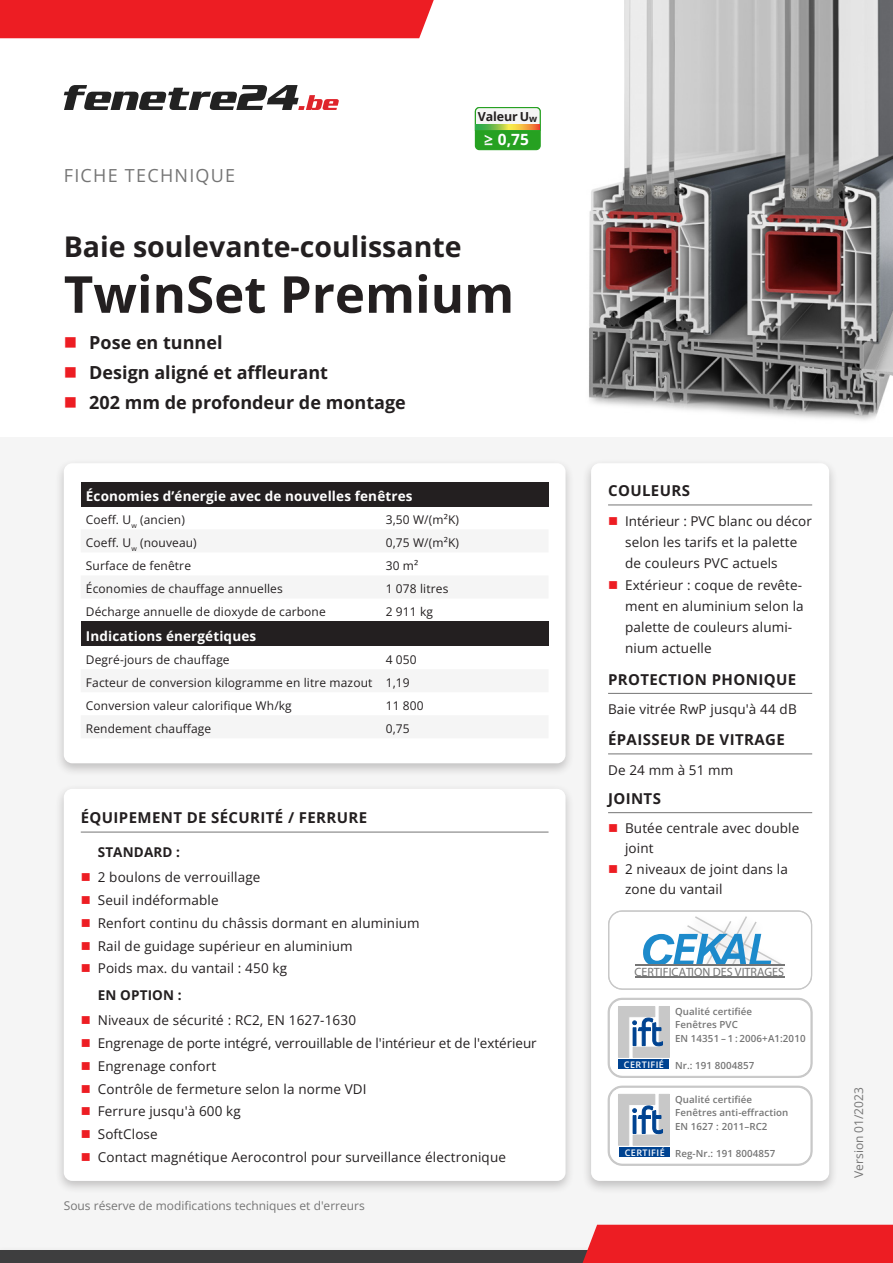
<style>
.page{position:relative;width:893px;height:1263px;background:#fff}
.page>*{position:absolute;margin:0;border:0;box-sizing:border-box;transform-origin:0 0}
.Titel{font:700 51px "Open Sans";color:#231f20}
.Titel-2{font:700 28.5px "Open Sans";color:#231f20}
.t1{font:700 18px "Open Sans";color:#231f20}
.Datenblatt{font:18px "Open Sans";letter-spacing:.07em;color:#757575}
.t2{font:700 15.45px "Open Sans";color:#fff}
.t3{font:700 15px "Open Sans";letter-spacing:.025em;color:#231f20}
.t4{font:13.5px/21px "Open Sans";letter-spacing:.01em;color:#231f20}
.t5{font:700 13.5px "Open Sans";letter-spacing:.01em;color:#fff}
.Pre-Aufzählung{font:700 13.5px "Open Sans";letter-spacing:.01em;color:#231f20}
.t6{font:700 12.45px "Open Sans";letter-spacing:-.01em;color:#231f20}
.Tabellentext{font:12px "Open Sans";letter-spacing:.01em;color:#231f20}
.t7{font:12px "Open Sans";color:#757575}
.t8{font:12px "Myriad Pro";color:#757575}
.Tabellentext-2{font:600 9.75px "Open Sans";letter-spacing:.01em;color:#757575}
.Tabellentext-3{font:600 9px "Open Sans";letter-spacing:.05em;color:#fff}
.s1{font-size:9.45px}
</style>
<div class="page">
<img style="left:508px;top:0;width:385px;height:420px">
<div style="left:0;top:438px;width:893px;height:825px;background:#f5f5f5"></div>
<div style="left:0;top:1250px;width:893px;height:13px;background:#3e3e3f"></div>
<div style="left:583px;top:1225px;width:310px;height:38px;background:#ed1d23"></div>
<div style="left:55px;top:784px;width:520px;height:410px;background:#231f20;opacity:.25"></div>
<div style="left:64px;top:789px;width:502px;height:392px;background:#fff;border-radius:9px"></div>
<hr style="left:81px;top:832px;width:468px;height:1px;background:#757575">
<div style="left:55px;top:458px;width:520px;height:318px;background:#231f20;opacity:.25"></div>
<div style="left:64px;top:463px;width:502px;height:300px;background:#fff;border-radius:9px"></div>
<div style="left:81px;top:482px;width:468px;height:24px;background:#231f20"></div>
<div style="left:81px;top:621px;width:468px;height:25px;background:#231f20"></div>
<div style="left:582px;top:458px;width:257px;height:736px;background:#231f20;opacity:.25"></div>
<div style="left:591px;top:463px;width:238px;height:718px;background:#fff;border-radius:9px"></div>
<hr style="left:608px;top:505px;width:204px;height:1px;background:#757575">
<hr style="left:608px;top:693px;width:204px;height:1px;background:#757575">
<hr style="left:608px;top:754px;width:204px;height:1px;background:#757575">
<hr style="left:608px;top:812px;width:204px;height:1px;background:#757575">
<div style="left:475px;top:108px;width:65px;height:42px;background:#26a121;border-radius:4px"></div>
<div style="left:475px;top:107px;width:66px;height:43px;border:1px solid #26a121;border-radius:4px"></div>
<svg style="left:474px;top:106px;width:67px;height:39px"></svg>
<svg style="left:476px;top:124px;width:64px;height:6px"></svg>
<svg style="left:608px;top:998px;width:204px;height:79px"></svg>
<div style="left:618px;top:1060px;width:51px;height:9px;background:#004391"></div>
<svg style="left:608px;top:1086px;width:204px;height:79px"></svg>
<svg style="left:608px;top:910px;width:204px;height:80px"></svg>
<hr style="left:635px;top:976px;width:149px;height:2px;background:#757575">
<hr style="left:635px;top:965px;width:149px;height:1px;background:#757575">
<svg style="left:64px;top:85px;width:275px;height:25px"></svg>
<div style="left:0;top:0;width:434px;height:38px;background:#ed1d23"></div>
<p class="t6" style="left:478px;top:108px;width:61px">Valeur U<span class="s1">w</span></p>
<p class="Datenblatt" style="left:64px;top:163px;width:173px">FICHE TECHNIQUE</p>
<p class="t2" style="left:498px;top:129px;width:33px">0,75</p>
<p class="Titel-2" style="left:64px;top:227px;width:399px">Baie soulevante-coulissante</p>
<p class="Titel" style="left:64px;top:259px;width:452px">TwinSet Premium</p>
<p class="t1" style="left:89px;top:330px;width:135px">Pose en tunnel</p>
<p class="t1" style="left:89px;top:360px;width:240px">Design aligné et affleurant</p>
<p class="t1" style="left:89px;top:390px;width:318px">202 mm de profondeur de montage</p>
<p class="t5" style="left:86px;top:487px;width:328px">Économies d’énergie avec de nouvelles fenêtres</p>
<p class="Tabellentext" style="left:86px;top:512px;width:100px">Coeff. U<sub>w</sub> (ancien)</p>
<p class="Tabellentext" style="left:386px;top:512px;width:75px">3,50 W/(m²K)</p>
<p class="Tabellentext" style="left:86px;top:535px;width:112px">Coeff. U<sub>w</sub> (nouveau)</p>
<p class="Tabellentext" style="left:386px;top:535px;width:75px">0,75 W/(m²K)</p>
<p class="Tabellentext" style="left:86px;top:558px;width:107px">Surface de fenêtre</p>
<p class="Tabellentext" style="left:386px;top:558px;width:34px">30 m²</p>
<p class="Tabellentext" style="left:86px;top:581px;width:198px">Économies de chauffage annuelles</p>
<p class="Tabellentext" style="left:386px;top:581px;width:64px">1 078 litres</p>
<p class="Tabellentext" style="left:86px;top:604px;width:241px">Décharge annuelle de dioxyde de carbone</p>
<p class="Tabellentext" style="left:386px;top:604px;width:49px">2 911 kg</p>
<p class="t5" style="left:86px;top:627px;width:172px">Indications énergétiques</p>
<p class="Tabellentext" style="left:86px;top:651px;width:145px">Degré-jours de chauffage</p>
<p class="Tabellentext" style="left:386px;top:651px;width:33px">4 050</p>
<p class="Tabellentext" style="left:86px;top:674px;width:288px">Facteur de conversion kilogramme en litre mazout</p>
<p class="Tabellentext" style="left:386px;top:674px;width:26px">1,19</p>
<p class="Tabellentext" style="left:86px;top:698px;width:207px">Conversion valeur calorifique Wh/kg</p>
<p class="Tabellentext" style="left:386px;top:698px;width:40px">11 800</p>
<p class="Tabellentext" style="left:86px;top:721px;width:127px">Rendement chauffage</p>
<p class="Tabellentext" style="left:386px;top:721px;width:26px">0,75</p>
<p class="t3" style="left:81px;top:808px;width:288px">ÉQUIPEMENT DE SÉCURITÉ / FERRURE</p>
<p class="Pre-Aufzählung" style="left:98px;top:843px;width:84px">STANDARD :</p>
<p class="t4" style="left:98px;top:867px;width:164px">2 boulons de verrouillage</p>
<p class="t4" style="left:98px;top:889px;width:122px">Seuil indéformable</p>
<p class="t4" style="left:98px;top:912px;width:323px">Renfort continu du châssis dormant en aluminium</p>
<p class="t4" style="left:98px;top:935px;width:256px">Rail de guidage supérieur en aluminium</p>
<p class="t4" style="left:98px;top:957px;width:191px">Poids max. du vantail : 450 kg</p>
<p class="Pre-Aufzählung" style="left:98px;top:986px;width:85px">EN OPTION :</p>
<p class="t4" style="left:98px;top:1010px;width:260px">Niveaux de sécurité : RC2, EN 1627-1630</p>
<p class="t4" style="left:98px;top:1032px;width:440px">Engrenage de porte intégré, verrouillable de l'intérieur et de l'extérieur</p>
<p class="t4" style="left:98px;top:1055px;width:120px">Engrenage confort</p>
<p class="t4" style="left:98px;top:1078px;width:270px">Contrôle de fermeture selon la norme VDI</p>
<p class="t4" style="left:98px;top:1100px;width:145px">Ferrure jusqu'à 600 kg</p>
<p class="t4" style="left:98px;top:1123px;width:62px">SoftClose</p>
<p class="t4" style="left:98px;top:1146px;width:410px">Contact magnétique Aerocontrol pour surveillance électronique</p>
<p class="t7" style="left:64px;top:1197px;width:303px">Sous réserve de modifications techniques et d'erreurs</p>
<p class="t3" style="left:608px;top:480px;width:83px">COULEURS</p>
<p class="t4" style="left:625px;top:510px;width:188px">Intérieur : PVC blanc ou décor selon les tarifs et la palette de couleurs PVC actuels</p>
<p class="t4" style="left:625px;top:575px;width:180px">Extérieur : coque de revête&shy;ment en aluminium selon la palette de couleurs alumi&shy;nium actuelle</p>
<p class="t3" style="left:608px;top:669px;width:190px">PROTECTION PHONIQUE</p>
<p class="t4" style="left:608px;top:698px;width:190px">Baie vitrée RwP jusqu'à 44 dB</p>
<p class="t3" style="left:608px;top:729px;width:178px">ÉPAISSEUR DE VITRAGE</p>
<p class="t4" style="left:608px;top:759px;width:127px">De 24 mm à 51 mm</p>
<p class="t3" style="left:608px;top:788px;width:54px">JOINTS</p>
<p class="t4" style="left:625px;top:818px;width:176px;line-height:19.5px">Butée centrale avec double joint</p>
<p class="t4" style="left:625px;top:859px;width:164px;line-height:19.5px">2 niveaux de joint dans la zone du vantail</p>
<p class="t8" style="left:635px;top:964px;width:151px">CERTIFICATION DES VITRAGES</p>
<p class="Tabellentext-2" style="left:675px;top:1005px;width:79px">Qualité certifiée</p>
<p class="Tabellentext-2" style="left:675px;top:1018px;width:64px">Fenêtres PVC</p>
<p class="Tabellentext-2" style="left:675px;top:1032px;width:132px">EN 14351 – 1 : 2006+A1:2010</p>
<p class="Tabellentext-3" style="left:624px;top:1058px;width:42px">CERTIFIÉ</p>
<p class="Tabellentext-2" style="left:675px;top:1059px;width:81px">Nr.: 191 8004857</p>
<p class="Tabellentext-3" style="left:625px;top:1146px;width:42px">CERTIFIÉ</p>
<p class="Tabellentext-2" style="left:675px;top:1092px;width:79px">Qualité certifiée</p>
<p class="Tabellentext-2" style="left:675px;top:1106px;width:115px">Fenêtres anti-effraction</p>
<p class="Tabellentext-2" style="left:675px;top:1119px;width:94px">EN 1627 : 2011–RC2</p>
<p class="Tabellentext-2" style="left:675px;top:1146px;width:102px">Reg-Nr.: 191 8004857</p>
<p class="t7" style="left:851px;top:1178px;width:92px;rotate:-90deg">Version 01/2023</p>
</div>
